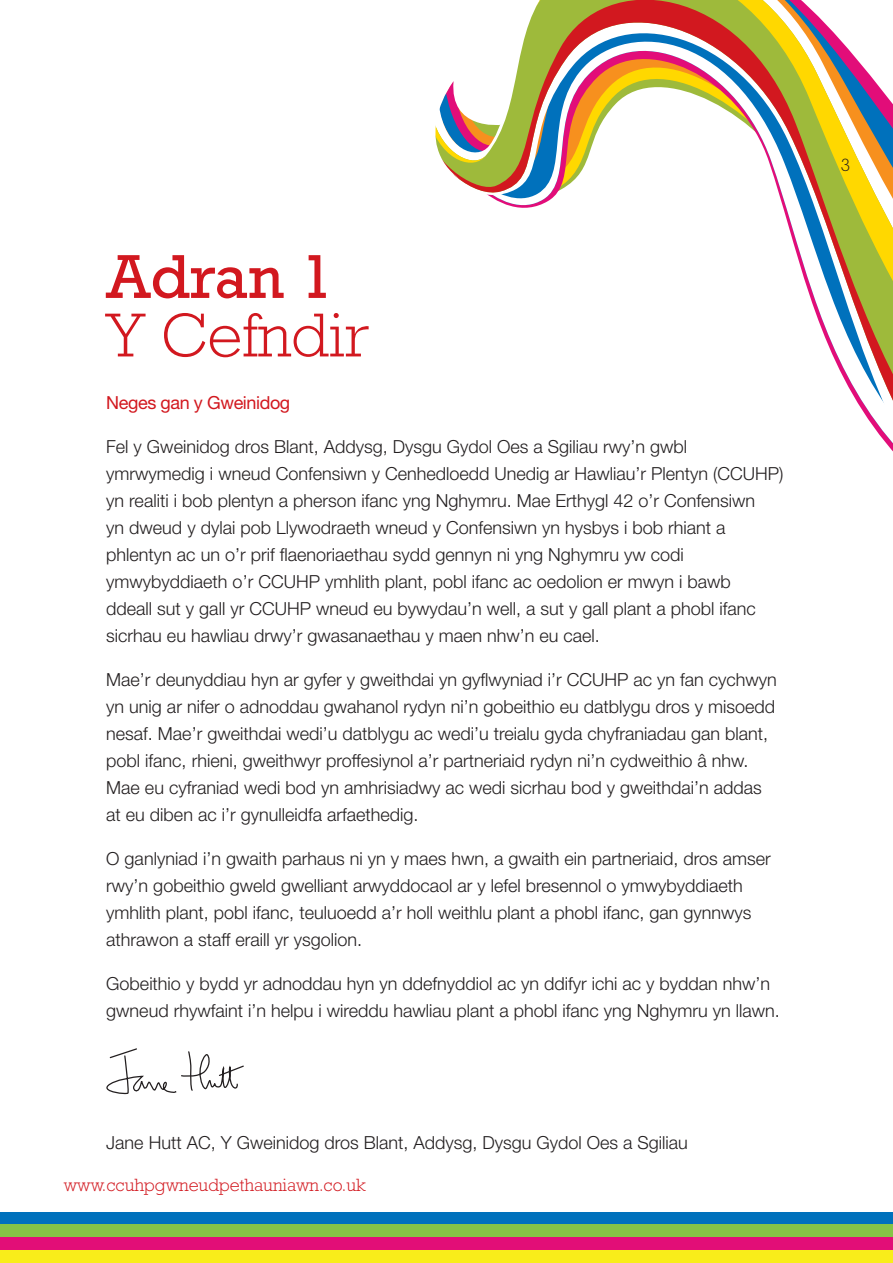
<style>
.page{position:relative;width:893px;height:1263px;background:#fff}
.page>*{position:absolute;margin:0;border:0;box-sizing:border-box;transform-origin:0 0}
.t1{font:300 63px "Rockwell";color:#d2181f}
.t2{font:63px "Rockwell";color:#d2181f}
.t3{font:300 18px/27px "Helvetica Neue";color:#231f20}
.t4{font:300 18px "Rockwell";color:#d2181f}
.t5{font:18px "Helvetica Neue";letter-spacing:-.02em;color:#d2181f}
.t6{font:300 18px "Rockwell";color:#231f20}
</style>
<div class="page">
<svg style="left:474px;top:0;width:419px;height:452px"></svg>
<svg style="left:435px;top:29px;width:65px;height:159px"></svg>
<div style="left:0;top:1212px;width:893px;height:12px;background:#0071bc"></div>
<div style="left:0;top:1224px;width:893px;height:13px;background:#85c446"></div>
<div style="left:0;top:1237px;width:893px;height:13px;background:#e20e77"></div>
<div style="left:0;top:1250px;width:893px;height:13px;background:#f9ed1a"></div>
<svg style="left:106px;top:1048px;width:138px;height:46px"></svg>
<h1 class="t2" style="left:106px;top:255px;width:229px">Adran 1</h1>
<h1 class="t1" style="left:106px;top:314px;width:265px">Y Cefndir</h1>
<p class="t5" style="left:106px;top:396px;width:185px">Neges gan y Gweinidog</p>
<p class="t3" style="left:106px;top:435px;width:679px">Fel y Gweinidog dros Blant, Addysg, Dysgu Gydol Oes a Sgiliau rwy’n gwbl ymrwymedig i wneud Confensiwn y Cenhedloedd Unedig ar Hawliau’r Plentyn (CCUHP) yn realiti i bob plentyn a pherson ifanc yng Nghymru. Mae Erthygl 42 o’r Confensiwn<br>yn dweud y dylai pob Llywodraeth wneud y Confensiwn yn hysbys i bob rhiant a phlentyn ac un o’r prif flaenoriaethau sydd gennyn ni yng Nghymru yw codi ymwybyddiaeth o’r CCUHP ymhlith plant, pobl ifanc ac oedolion er mwyn i bawb<br>ddeall sut y gall yr CCUHP wneud eu bywydau’n well, a sut y gall plant a phobl ifanc sicrhau eu hawliau drwy’r gwasanaethau y maen nhw’n eu cael.</p>
<p class="t3" style="left:106px;top:668px;width:672px">Mae’r deunyddiau hyn ar gyfer y gweithdai yn gyflwyniad i’r CCUHP ac yn fan cychwyn yn unig ar nifer o adnoddau gwahanol rydyn ni’n gobeithio eu datblygu dros y misoedd nesaf. Mae’r gweithdai wedi’u datblygu ac wedi’u treialu gyda chyfraniadau gan blant, pobl ifanc, rhieni, gweithwyr proffesiynol a’r partneriaid rydyn ni’n cydweithio â nhw.<br>Mae eu cyfraniad wedi bod yn amhrisiadwy ac wedi sicrhau bod y gweithdai’n addas at eu diben ac i’r gynulleidfa arfaethedig.</p>
<p class="t3" style="left:106px;top:847px;width:666px">O ganlyniad i’n gwaith parhaus ni yn y maes hwn, a gwaith ein partneriaid, dros amser rwy’n gobeithio gweld gwelliant arwyddocaol ar y lefel bresennol o ymwybyddiaeth ymhlith plant, pobl ifanc, teuluoedd a’r holl weithlu plant a phobl ifanc, gan gynnwys athrawon a staff eraill yr ysgolion.</p>
<p class="t3" style="left:106px;top:972px;width:675px">Gobeithio y bydd yr adnoddau hyn yn ddefnyddiol ac yn ddifyr ichi ac y byddan nhw’n gwneud rhywfaint i’n helpu i wireddu hawliau plant a phobl ifanc yng Nghymru yn llawn.</p>
<p class="t3" style="left:106px;top:1131px;width:583px">Jane Hutt AC, Y Gweinidog dros Blant, Addysg, Dysgu Gydol Oes a Sgiliau</p>
<p class="t4" style="left:64px;top:1179px;width:303px">www.ccuhpgwneudpethauniawn.co.uk</p>
<p class="t6" style="left:841px;top:159px;width:11px">3</p>
</div>
